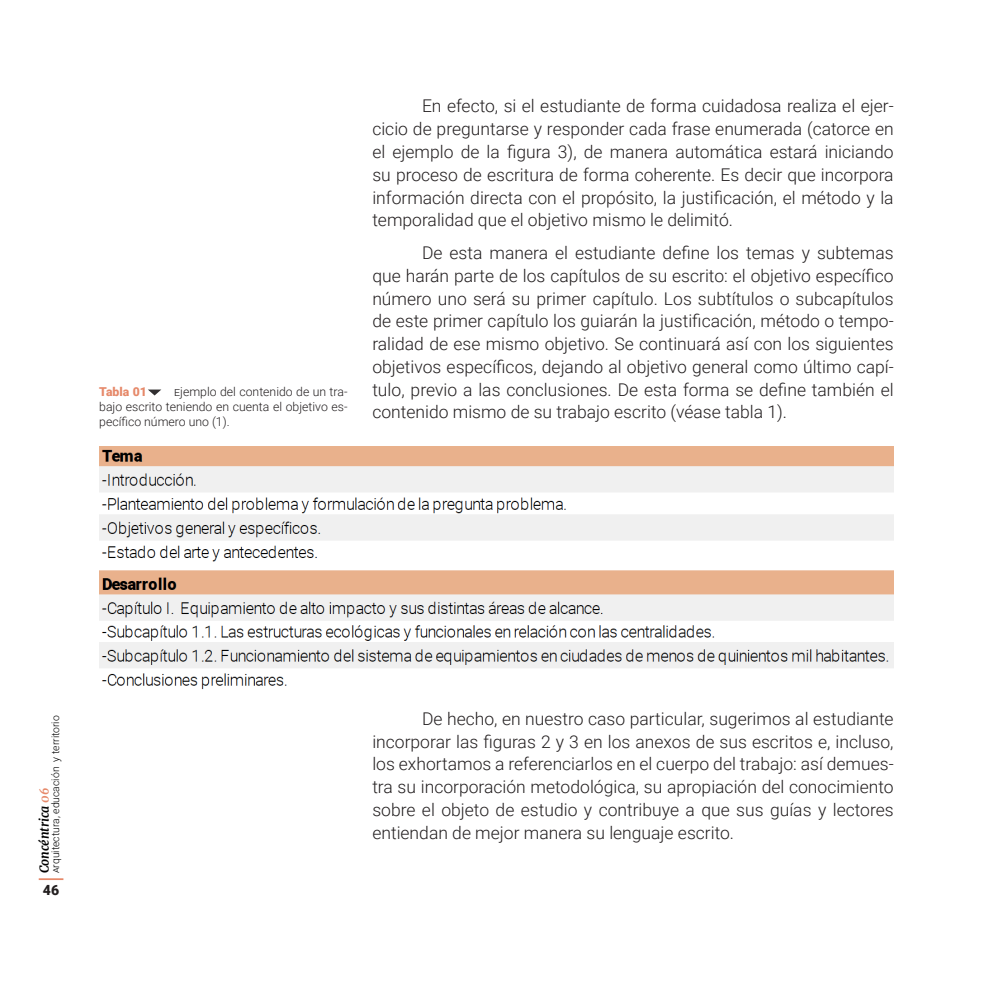
<style>
.page{position:relative;width:993px;height:993px;background:#fff}
.page>*{position:absolute;margin:0;border:0;box-sizing:border-box;transform-origin:0 0}
.t1{font:300 17.5px/22.8px "Roboto";color:#231f20;text-align:justify}
.t2{font:900 14px "Roboto";color:#231f20}
.t3{font:300 12.25px/14.7px "Roboto";color:#231f20;text-align:justify}
.t4{font:italic 700 12.25px "Merriweather";color:#000}
.t5{font:900 12.25px "Roboto";color:#e6896a}
.t6{font:300 10.33px "Roboto";color:#000}
.s1{color:#e6896a}
</style>
<div class="page">
<svg style="left:39px;top:878px;width:24px;height:1px"></svg>
<img style="left:99px;top:446px;width:794px;height:244px">
<svg style="left:148px;top:389px;width:13px;height:6px"></svg>
<p class="t5" style="left:99px;top:383px;width:49px">Tabla 01</p>
<p class="t3" style="left:99px;top:384px;width:250px;text-indent:75px">Ejemplo del contenido de un tra&shy;bajo escrito teniendo en cuenta el objetivo es&shy;pecífico número uno (1).</p>
<p class="t1" style="left:372px;top:94px;width:522px;text-indent:50px">En efecto, si el estudiante de forma cuidadosa realiza el ejer&shy;cicio de preguntarse y responder cada frase enumerada (catorce en el ejemplo de la figura 3), de manera automática estará iniciando su proceso de escritura de forma coherente. Es decir que incorpora información directa con el propósito, la justificación, el método y la temporalidad que el objetivo mismo le delimitó.</p>
<p class="t1" style="left:372px;top:241px;width:522px;text-indent:50px">De esta manera el estudiante define los temas y subtemas que harán parte de los capítulos de su escrito: el objetivo específico número uno será su primer capítulo. Los subtítulos o subcapítulos de este primer capítulo los guiarán la justificación, método o tempo&shy;ralidad de ese mismo objetivo. Se continuará así con los siguientes objetivos específicos, dejando al objetivo general como último capí&shy;tulo, previo a las conclusiones. De esta forma se define también el contenido mismo de su trabajo escrito (véase tabla 1).</p>
<p class="t6" style="left:48px;top:873px;width:159px;rotate:-90deg">Arquitectura, educación y territorio</p>
<p class="t4" style="left:37px;top:873px;width:87px;rotate:-90deg">Concéntrica <span class="s1">06</span></p>
<p class="t2" style="left:43px;top:879px;width:18px">46</p>
<p class="t1" style="left:372px;top:706px;width:522px;text-indent:50px">De hecho, en nuestro caso particular, sugerimos al estudiante incorporar las figuras 2 y 3 en los anexos de sus escritos e, incluso, los exhortamos a referenciarlos en el cuerpo del trabajo: así demues&shy;tra su incorporación metodológica, su apropiación del conocimiento sobre el objeto de estudio y contribuye a que sus guías y lectores entiendan de mejor manera su lenguaje escrito.</p>
</div>
